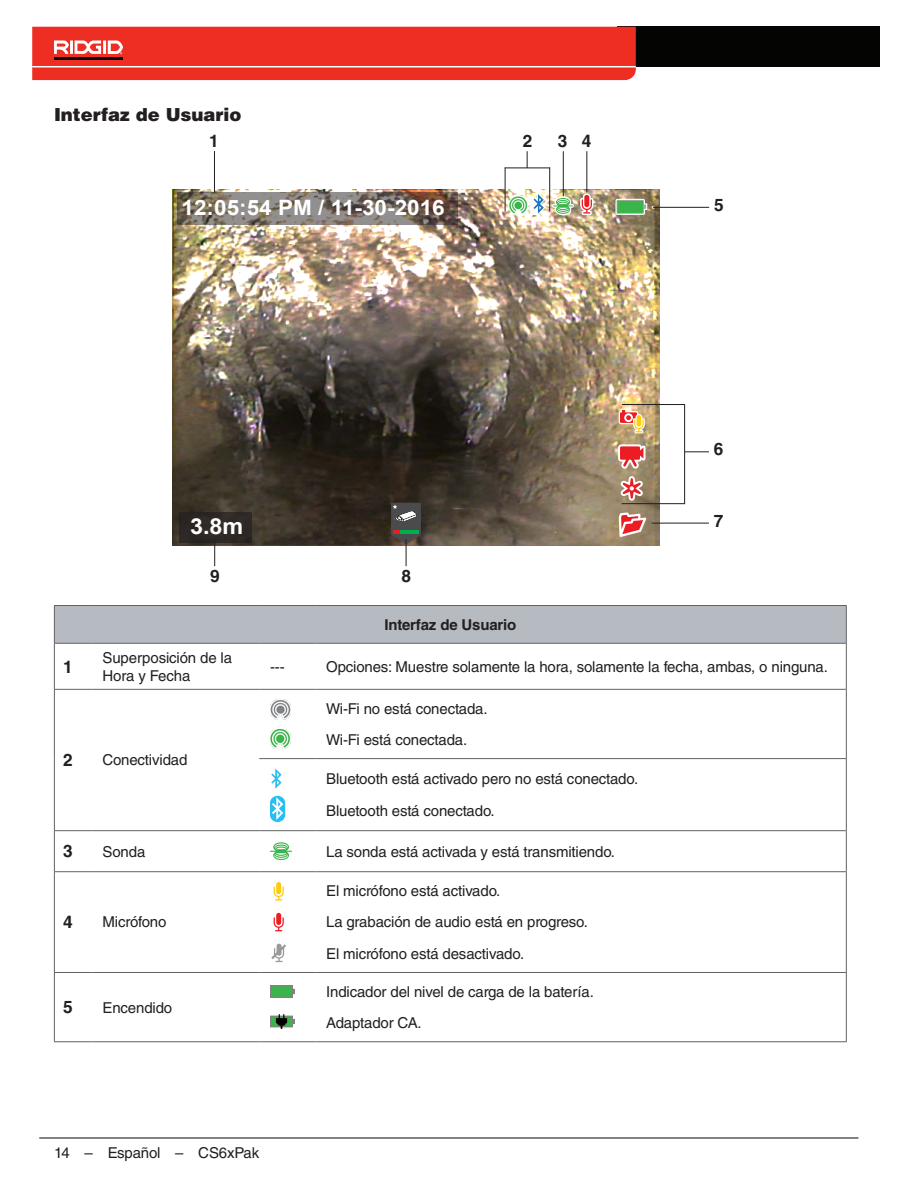
<style>
.page{position:relative;width:918px;height:1188px;background:#fff}
.page>*{position:absolute;margin:0;border:0;box-sizing:border-box;transform-origin:0 0}
.t1{font:700 22.05px "Arial";color:#fff;scale:1.06 1}
.t2{font:700 21.15px "Arial";color:#fff;scale:1.06 1}
.Head_2____h2{font:900 18px "Helvetica LT Std";letter-spacing:-.005em;color:#231f20}
.Numerical_Callouts_C{font:700 17.25px "Helvetica LT Std";color:#231f20}
.Table_H3_Left_Callou{font:700 17.25px "Helvetica LT Std";color:#231f20}
.Table_BN_left_Extra{font:15px "Helvetica LT Std";letter-spacing:-.01em;color:#231f20}
.Table_BN_Left____tl{font:15px/18px "Helvetica LT Std";letter-spacing:-.01em;color:#231f20}
.Table_Header____th{font:700 15px "Helvetica LT Std";letter-spacing:-.01em;color:#231f20}
</style>
<div class="page">
<hr style="left:39px;top:1137px;width:819px;height:2px;background:#231f20">
<div style="left:617px;top:27px;width:263px;height:40px;background:#040503"></div>
<div style="left:32px;top:27px;width:604px;height:53px;background:#ee2e22"></div>
<hr style="left:54px;top:57px;width:69px;height:3px;background:#0a0b0c">
<img style="left:173px;top:189px;width:486px;height:356px">
<svg style="left:615px;top:198px;width:33px;height:17px"></svg>
<div style="left:617px;top:201px;width:26px;height:12px;background:#39b54a"></div>
<svg style="left:580px;top:194px;width:13px;height:21px"></svg>
<svg style="left:618px;top:444px;width:27px;height:25px"></svg>
<svg style="left:619px;top:512px;width:27px;height:25px"></svg>
<svg style="left:621px;top:476px;width:22px;height:25px"></svg>
<svg style="left:177px;top:192px;width:280px;height:33px;background:#7c7269"></svg>
<div style="left:179px;top:512px;width:73px;height:31px;background:#2e2825"></div>
<svg style="left:532px;top:194px;width:42px;height:24px"></svg>
<svg style="left:619px;top:409px;width:26px;height:25px"></svg>
<img style="left:507px;top:194px;width:21px;height:21px">
<hr style="left:505px;top:168px;width:1px;height:43px;background:#231f20">
<hr style="left:549px;top:168px;width:1px;height:43px;background:#231f20">
<hr style="left:563px;top:151px;width:1px;height:45px;background:#231f20">
<hr style="left:586px;top:151px;width:1px;height:41px;background:#231f20">
<hr style="left:505px;top:168px;width:45px;height:1px;background:#231f20">
<svg style="left:527px;top:151px;width:1px;height:17px"></svg>
<hr style="left:653px;top:207px;width:56px;height:1px;background:#231f20">
<hr style="left:622px;top:404px;width:63px;height:1px;background:#231f20">
<hr style="left:622px;top:503px;width:63px;height:1px;background:#231f20">
<hr style="left:652px;top:523px;width:57px;height:1px;background:#231f20">
<hr style="left:684px;top:404px;width:1px;height:100px;background:#231f20">
<svg style="left:685px;top:451px;width:24px;height:1px"></svg>
<hr style="left:214px;top:151px;width:1px;height:41px;background:#231f20">
<svg style="left:214px;top:543px;width:1px;height:23px"></svg>
<svg style="left:391px;top:503px;width:30px;height:63px"></svg>
<div style="left:54px;top:606px;width:792px;height:37px;background:#b5bbc0"></div>
<hr style="left:846px;top:606px;width:1px;height:37px;background:#606266">
<hr style="left:54px;top:643px;width:38px;height:1px;background:#606266">
<hr style="left:92px;top:643px;width:167px;height:1px;background:#606266">
<hr style="left:259px;top:643px;width:56px;height:1px;background:#606266">
<hr style="left:315px;top:643px;width:532px;height:1px;background:#606266">
<hr style="left:92px;top:830px;width:167px;height:1px;background:#606266">
<hr style="left:92px;top:689px;width:167px;height:1px;background:#606266">
<hr style="left:54px;top:972px;width:38px;height:1px;background:#606266">
<hr style="left:92px;top:972px;width:167px;height:1px;background:#606266">
<hr style="left:259px;top:972px;width:56px;height:1px;background:#606266">
<hr style="left:259px;top:1041px;width:56px;height:1px;background:#606266">
<hr style="left:315px;top:1041px;width:532px;height:1px;background:#606266">
<hr style="left:92px;top:1041px;width:167px;height:1px;background:#606266">
<hr style="left:54px;top:690px;width:1px;height:69px;background:#606266">
<hr style="left:54px;top:759px;width:1px;height:71px;background:#606266">
<hr style="left:54px;top:871px;width:38px;height:1px;background:#606266">
<hr style="left:92px;top:871px;width:167px;height:1px;background:#606266">
<hr style="left:259px;top:871px;width:56px;height:1px;background:#606266">
<hr style="left:54px;top:1041px;width:38px;height:1px;background:#606266">
<hr style="left:315px;top:972px;width:532px;height:1px;background:#606266">
<hr style="left:54px;top:831px;width:1px;height:40px;background:#606266">
<hr style="left:54px;top:872px;width:1px;height:100px;background:#606266">
<hr style="left:54px;top:973px;width:1px;height:68px;background:#606266">
<hr style="left:846px;top:644px;width:1px;height:45px;background:#606266">
<hr style="left:846px;top:690px;width:1px;height:68px;background:#606266">
<hr style="left:846px;top:759px;width:1px;height:71px;background:#606266">
<hr style="left:846px;top:831px;width:1px;height:40px;background:#606266">
<hr style="left:846px;top:872px;width:1px;height:100px;background:#606266">
<hr style="left:846px;top:973px;width:1px;height:68px;background:#606266">
<hr style="left:54px;top:830px;width:38px;height:1px;background:#606266">
<hr style="left:315px;top:871px;width:532px;height:1px;background:#606266">
<hr style="left:54px;top:605px;width:38px;height:1px;background:#606266">
<hr style="left:54px;top:606px;width:1px;height:37px;background:#606266">
<hr style="left:92px;top:605px;width:167px;height:1px;background:#606266">
<hr style="left:259px;top:605px;width:56px;height:1px;background:#606266">
<hr style="left:315px;top:605px;width:532px;height:1px;background:#606266">
<hr style="left:54px;top:644px;width:1px;height:45px;background:#606266">
<hr style="left:54px;top:689px;width:38px;height:1px;background:#606266">
<hr style="left:315px;top:689px;width:532px;height:1px;background:#606266">
<hr style="left:315px;top:758px;width:532px;height:1px;background:#606266">
<hr style="left:315px;top:830px;width:532px;height:1px;background:#606266">
<hr style="left:259px;top:689px;width:56px;height:1px;background:#606266">
<hr style="left:259px;top:758px;width:56px;height:1px;background:#606266">
<hr style="left:259px;top:830px;width:56px;height:1px;background:#606266">
<img style="left:270px;top:700px;width:20px;height:19px">
<img style="left:270px;top:729px;width:20px;height:19px">
<svg style="left:271px;top:768px;width:11px;height:21px"></svg>
<div style="left:270px;top:796px;width:15px;height:26px;background:#26bff0;border-radius:7px"></div>
<svg style="left:272px;top:797px;width:11px;height:23px"></svg>
<svg style="left:270px;top:842px;width:22px;height:18px"></svg>
<svg style="left:273px;top:882px;width:11px;height:19px"></svg>
<svg style="left:273px;top:912px;width:11px;height:20px"></svg>
<svg style="left:271px;top:943px;width:15px;height:20px"></svg>
<img style="left:270px;top:985px;width:24px;height:12px">
<img style="left:270px;top:1015px;width:24px;height:14px">
<p class="Head_2____h2" style="left:54px;top:103px;width:189px">Interfaz de Usuario</p>
<p class="Numerical_Callouts_C" style="left:209px;top:131px;width:11px">1</p>
<p class="t2" style="left:182px;top:194px;width:250px">12:05:54 PM / 11-30-2016</p>
<p class="Numerical_Callouts_C" style="left:523px;top:131px;width:11px">2</p>
<p class="Numerical_Callouts_C" style="left:558px;top:131px;width:11px">3</p>
<p class="Numerical_Callouts_C" style="left:582px;top:131px;width:11px">4</p>
<p class="t1" style="left:190px;top:511px;width:52px">3.8m</p>
<p class="Numerical_Callouts_C" style="left:210px;top:566px;width:11px">9</p>
<p class="Numerical_Callouts_C" style="left:402px;top:566px;width:11px">8</p>
<p class="Table_Header____th" style="left:384px;top:615px;width:133px">Interfaz de Usuario</p>
<p class="Numerical_Callouts_C" style="left:714px;top:195px;width:11px">5</p>
<p class="Numerical_Callouts_C" style="left:714px;top:439px;width:11px">6</p>
<p class="Numerical_Callouts_C" style="left:714px;top:510px;width:11px">7</p>
<p class="Table_H3_Left_Callou" style="left:63px;top:656px;width:11px">1</p>
<p class="Table_BN_Left____tl" style="left:103px;top:648px;width:131px">Superposición de la<br>Hora y Fecha</p>
<p class="Table_H3_Left_Callou" style="left:63px;top:750px;width:11px">2</p>
<p class="Table_BN_Left____tl" style="left:103px;top:751px;width:86px">Conectividad</p>
<p class="Table_BN_Left____tl" style="left:270px;top:657px;width:16px">---</p>
<p class="Table_BN_left_Extra" style="left:326px;top:658px;width:501px">Opciones: Muestre solamente la hora, solamente la fecha, ambas, o ninguna.</p>
<p class="Table_BN_left_Extra" style="left:326px;top:700px;width:160px">Wi-Fi no está conectada.</p>
<p class="Table_BN_left_Extra" style="left:326px;top:731px;width:140px">Wi-Fi está conectada.</p>
<p class="Table_BN_left_Extra" style="left:326px;top:770px;width:311px">Bluetooth está activado pero no está conectado.</p>
<p class="Table_BN_left_Extra" style="left:326px;top:802px;width:168px">Bluetooth está conectado.</p>
<p class="Table_H3_Left_Callou" style="left:63px;top:841px;width:11px">3</p>
<p class="Table_BN_Left____tl" style="left:103px;top:842px;width:44px">Sonda</p>
<p class="Table_BN_left_Extra" style="left:326px;top:843px;width:288px">La sonda está activada y está transmitiendo.</p>
<p class="Table_H3_Left_Callou" style="left:63px;top:912px;width:11px">4</p>
<p class="Table_BN_Left____tl" style="left:103px;top:913px;width:65px">Micrófono</p>
<p class="Table_H3_Left_Callou" style="left:63px;top:997px;width:11px">5</p>
<p class="Table_BN_Left____tl" style="left:103px;top:998px;width:71px">Encendido</p>
<p class="Table_BN_left_Extra" style="left:54px;top:1144px;width:207px">14 – Español – CS6xPak</p>
<p class="Table_BN_left_Extra" style="left:326px;top:882px;width:173px">El micrófono está activado.</p>
<p class="Table_BN_left_Extra" style="left:326px;top:914px;width:261px">La grabación de audio está en progreso.</p>
<p class="Table_BN_left_Extra" style="left:326px;top:945px;width:197px">El micrófono está desactivado.</p>
<p class="Table_BN_left_Extra" style="left:326px;top:983px;width:267px">Indicador del nivel de carga de la batería.</p>
<p class="Table_BN_left_Extra" style="left:326px;top:1014px;width:94px">Adaptador CA.</p>
</div>
